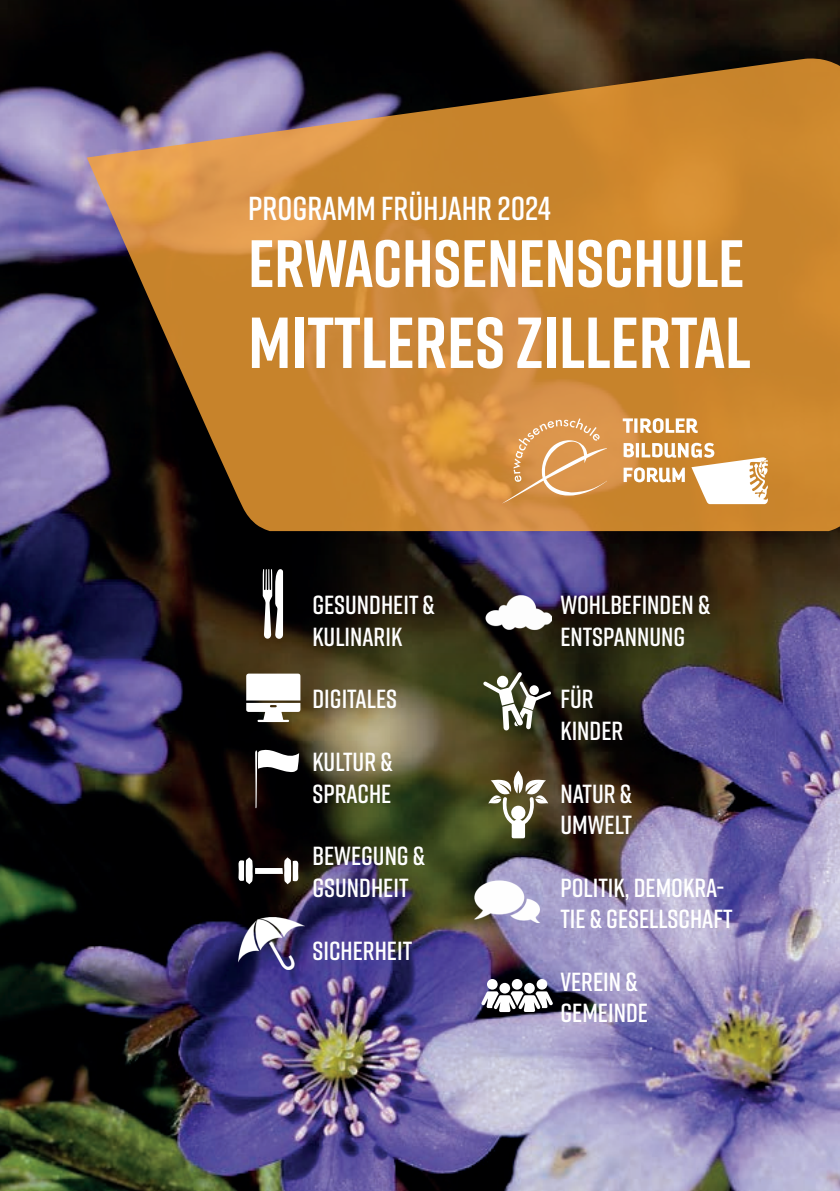
<style>
.page{position:relative;width:840px;height:1191px;background:#fff}
.page>*{position:absolute;margin:0;border:0;box-sizing:border-box;transform-origin:0 0}
.t1{font:700 72px "Rift";color:#fff}
.t2{font:700 66.6px "Rift";color:#fff}
.t3{font:600 33.2px "Rift";color:#fff}
.t4{font:600 26.2px/31.4px "Rift";color:#fff}
</style>
<div class="page">
<img style="left:0;top:0;width:839px;height:1191px">
<svg style="left:87px;top:58px;width:752px;height:473px;background:#ad7532"></svg>
<svg style="left:502px;top:418px;width:104px;height:86px;background:#dc9e5c"></svg>
<svg style="left:622px;top:418px;width:75px;height:15px"></svg>
<svg style="left:623px;top:443px;width:144px;height:61px"></svg>
<svg style="left:262px;top:569px;width:21px;height:70px"></svg>
<svg style="left:255px;top:750px;width:44px;height:58px"></svg>
<svg style="left:488px;top:770px;width:60px;height:68px"></svg>
<svg style="left:483px;top:672px;width:67px;height:58px"></svg>
<svg style="left:481px;top:991px;width:71px;height:21px"></svg>
<div style="left:486px;top:979px;width:11px;height:10px;background:#fff;border-radius:50%"></div>
<div style="left:499px;top:983px;width:11px;height:10px;background:#fff;border-radius:50%"></div>
<div style="left:511px;top:979px;width:11px;height:10px;background:#fff;border-radius:50%"></div>
<div style="left:536px;top:979px;width:11px;height:10px;background:#fff;border-radius:50%"></div>
<div style="left:524px;top:983px;width:10px;height:10px;background:#fff;border-radius:50%"></div>
<svg style="left:238px;top:857px;width:60px;height:27px"></svg>
<svg style="left:246px;top:673px;width:54px;height:49px"></svg>
<img style="left:238px;top:917px;width:66px;height:52px">
<img style="left:485px;top:593px;width:66px;height:38px">
<img style="left:474px;top:880px;width:66px;height:42px">
<p class="t3" style="left:248px;top:184px;width:304px">PROGRAMM FRÜHJAHR 2024</p>
<h2 class="t2" style="left:248px;top:216px;width:497px">ERWACHSENENSCHULE</h2>
<h1 class="t1" style="left:248px;top:291px;width:503px">MITTLERES ZILLERTAL</h1>
<p class="t4" style="left:312px;top:588px;width:123px">GESUNDHEIT &amp;<br>KULINARIK</p>
<p class="t4" style="left:312px;top:682px;width:86px">DIGITALES</p>
<p class="t4" style="left:312px;top:745px;width:81px">KULTUR &amp;<br>SPRACHE</p>
<p class="t4" style="left:312px;top:839px;width:114px">BEWEGUNG &amp;<br>GSUNDHEIT</p>
<p class="t4" style="left:312px;top:934px;width:101px">SICHERHEIT</p>
<p class="t4" style="left:560px;top:588px;width:151px">WOHLBEFINDEN &amp;<br>ENTSPANNUNG</p>
<p class="t4" style="left:560px;top:682px;width:64px">FÜR<br>KINDER</p>
<p class="t4" style="left:560px;top:777px;width:73px">NATUR &amp;<br>UMWELT</p>
<p class="t4" style="left:560px;top:871px;width:173px">POLITIK, DEMOKRA-<br>TIE &amp; GESELLSCHAFT</p>
<p class="t4" style="left:560px;top:965px;width:89px">VEREIN &amp;<br>GEMEINDE</p>
</div>
